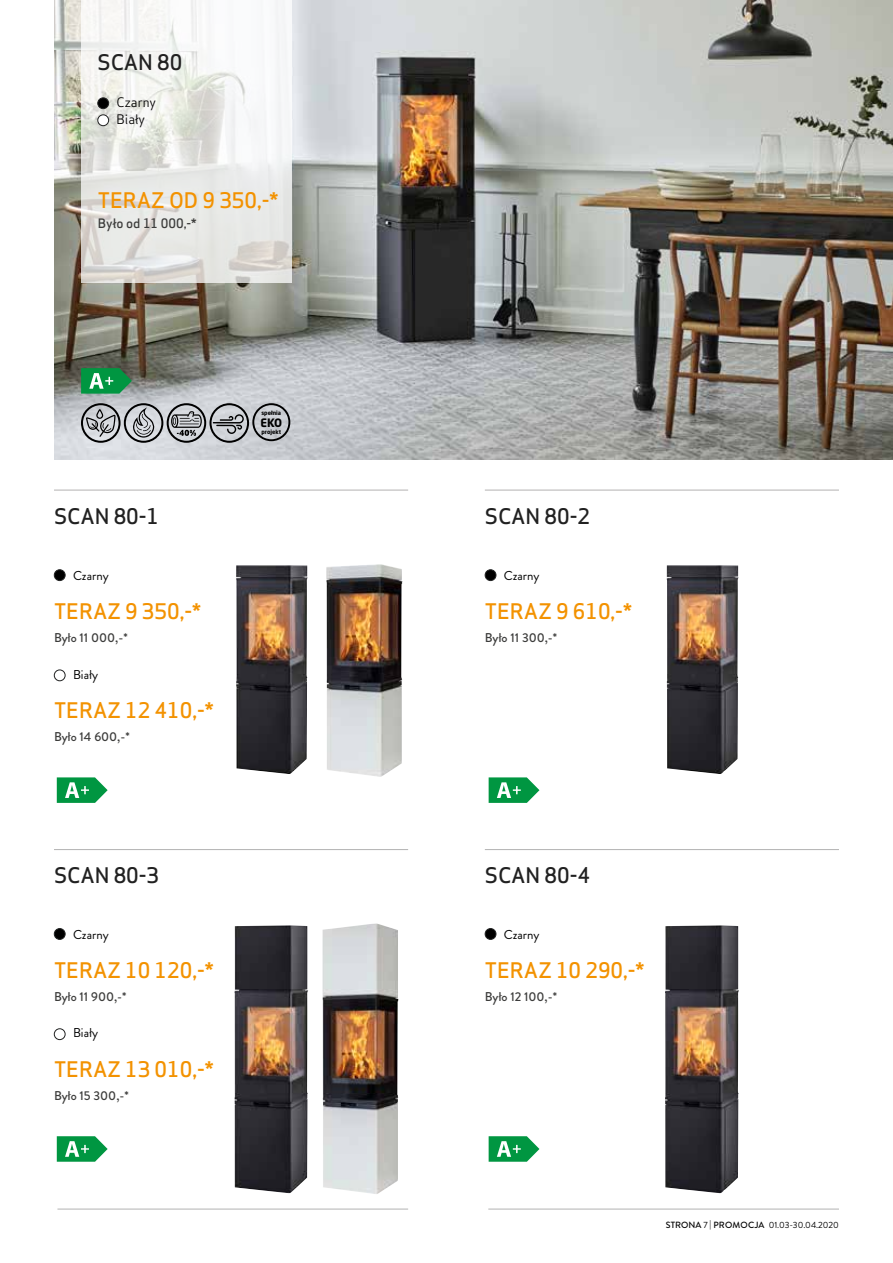
<style>
.page{position:relative;width:893px;height:1263px;background:#fff}
.page>*{position:absolute;margin:0;border:0;box-sizing:border-box;transform-origin:0 0}
.t1{font:500 21px "Apex Sans";color:#f39200}
.t2{font:500 21px "Apex Sans";color:#212121}
.t3{font:12.9px "Brandon Grotesque";color:#000}
.t4{font:12.9px/17px "Apex Sans";color:#000}
.t5{font:500 12.75px "Brandon Grotesque";color:#3c3c3b}
.t6{font:500 12.75px "Apex Sans";color:#3c3c3b}
.t7{font:700 11.4px "Neo Sans W1 G";color:#000}
.t8{font:9px "Brandon Grotesque";color:#000}
.t9{font:700 5.7px "Neo Sans W1 G";color:#000}
.s1{font-weight:500}
</style>
<div class="page">
<img style="left:54px;top:0;width:839px;height:460px">
<svg style="left:81px;top:0;width:210px;height:283px"></svg>
<div style="left:98px;top:98px;width:11px;height:11px;background:#000;border-radius:50%"></div>
<div style="left:97px;top:98px;width:12px;height:11px;border:1px solid #212222;border-radius:50%"></div>
<div style="left:98px;top:115px;width:11px;height:11px;background:#fff;border-radius:50%"></div>
<div style="left:97px;top:115px;width:12px;height:11px;border:1px solid #212222;border-radius:50%"></div>
<div style="left:54px;top:670px;width:11px;height:11px;border:1px solid #212222;border-radius:50%"></div>
<div style="left:54px;top:1028px;width:11px;height:12px;border:1px solid #212222;border-radius:50%"></div>
<hr style="left:57px;top:1209px;width:351px;height:1px;background:#b3b2b2">
<hr style="left:488px;top:1209px;width:351px;height:1px;background:#b3b2b2">
<img style="left:236px;top:565px;width:72px;height:209px">
<img style="left:234px;top:925px;width:74px;height:268px">
<img style="left:322px;top:923px;width:77px;height:271px">
<img style="left:665px;top:925px;width:74px;height:268px">
<img style="left:667px;top:565px;width:72px;height:209px">
<img style="left:326px;top:564px;width:77px;height:213px">
<div style="left:54px;top:570px;width:11px;height:11px;background:#000;border-radius:50%"></div>
<div style="left:54px;top:569px;width:11px;height:12px;border:1px solid #212222;border-radius:50%"></div>
<div style="left:54px;top:928px;width:11px;height:11px;background:#000;border-radius:50%"></div>
<div style="left:54px;top:928px;width:11px;height:12px;border:1px solid #212222;border-radius:50%"></div>
<div style="left:485px;top:570px;width:11px;height:11px;background:#000;border-radius:50%"></div>
<div style="left:485px;top:569px;width:11px;height:12px;border:1px solid #212222;border-radius:50%"></div>
<div style="left:485px;top:928px;width:11px;height:11px;background:#000;border-radius:50%"></div>
<div style="left:485px;top:928px;width:11px;height:12px;border:1px solid #212222;border-radius:50%"></div>
<svg style="left:81px;top:368px;width:51px;height:26px"></svg>
<svg style="left:57px;top:777px;width:51px;height:26px"></svg>
<svg style="left:57px;top:1136px;width:51px;height:26px"></svg>
<svg style="left:489px;top:777px;width:50px;height:26px"></svg>
<svg style="left:489px;top:1136px;width:50px;height:26px"></svg>
<hr style="left:54px;top:490px;width:354px;height:1px;background:#b3b2b2">
<hr style="left:54px;top:849px;width:354px;height:1px;background:#b3b2b2">
<hr style="left:485px;top:490px;width:354px;height:1px;background:#b3b2b2">
<hr style="left:485px;top:849px;width:354px;height:1px;background:#b3b2b2">
<svg style="left:81px;top:403px;width:209px;height:40px;background:#a3a5a9"></svg>
<p class="t2" style="left:97px;top:44px;width:86px">SCAN 80</p>
<p class="t4" style="left:117px;top:93px;width:41px">Czarny<br>Biały</p>
<p class="t1" style="left:98px;top:181px;width:182px">TERAZ OD 9 350,-*</p>
<p class="t6" style="left:98px;top:212px;width:100px">Było od 11 000,-*</p>
<p class="t2" style="left:54px;top:498px;width:107px">SCAN 80-1</p>
<p class="t3" style="left:73px;top:566px;width:37px">Czarny</p>
<p class="t1" style="left:54px;top:593px;width:148px">TERAZ 9 350,-*</p>
<p class="t5" style="left:54px;top:629px;width:75px">Było 11 000,-*</p>
<p class="t3" style="left:73px;top:665px;width:27px">Biały</p>
<p class="t1" style="left:54px;top:692px;width:161px">TERAZ 12 410,-*</p>
<p class="t5" style="left:54px;top:728px;width:77px">Było 14 600,-*</p>
<p class="t9" style="left:261px;top:409px;width:21px">spełnia</p>
<p class="t9" style="left:261px;top:428px;width:21px">projekt</p>
<p class="t7" style="left:260px;top:415px;width:23px">EKO</p>
<p class="t2" style="left:54px;top:856px;width:107px">SCAN 80-3</p>
<p class="t3" style="left:73px;top:925px;width:37px">Czarny</p>
<p class="t1" style="left:54px;top:952px;width:161px">TERAZ 10 120,-*</p>
<p class="t5" style="left:54px;top:988px;width:74px">Było 11 900,-*</p>
<p class="t3" style="left:73px;top:1024px;width:27px">Biały</p>
<p class="t1" style="left:54px;top:1051px;width:161px">TERAZ 13 010,-*</p>
<p class="t5" style="left:54px;top:1087px;width:76px">Było 15 300,-*</p>
<p class="t2" style="left:485px;top:498px;width:107px">SCAN 80-2</p>
<p class="t3" style="left:504px;top:566px;width:37px">Czarny</p>
<p class="t1" style="left:485px;top:593px;width:148px">TERAZ 9 610,-*</p>
<p class="t5" style="left:485px;top:629px;width:74px">Było 11 300,-*</p>
<p class="t2" style="left:485px;top:856px;width:107px">SCAN 80-4</p>
<p class="t3" style="left:504px;top:925px;width:37px">Czarny</p>
<p class="t1" style="left:485px;top:952px;width:161px">TERAZ 10 290,-*</p>
<p class="t5" style="left:485px;top:988px;width:74px">Było 12 100,-*</p>
<p class="t8" style="left:666px;top:1219px;width:175px"><span class="s1">STRONA</span> 7 | <span class="s1">PROMOCJA</span> 01.03-30.04.2020</p>
</div>
